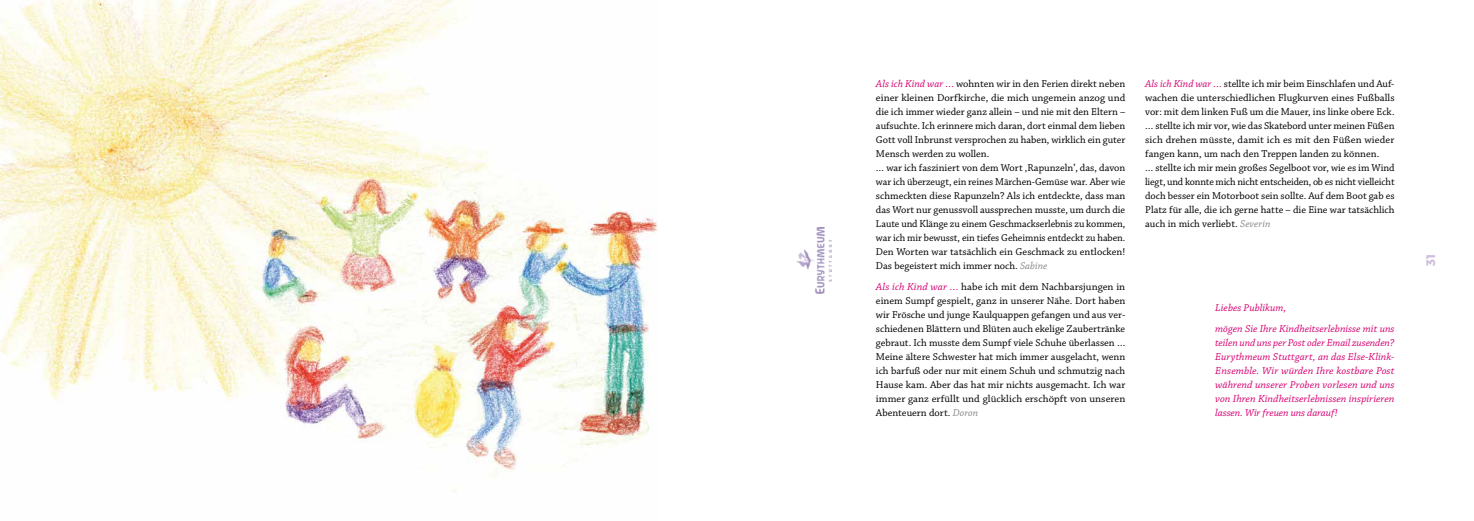
<style>
.page{position:relative;width:1474px;height:521px;background:#fff}
.page>*{position:absolute;margin:0;border:0;box-sizing:border-box;transform-origin:0 0}
.t1{font:700 12.25px "Montserrat";color:#cfbbdc}
.t2{font:10.5px/14px "Chaparral Pro";color:#000}
.t3{font:10.5px/14px "Chaparral Pro It Capt";letter-spacing:-.005em;color:#d60071}
.s1{font-family:"Chaparral Pro It Capt";color:#d60071}
.s2{font-style:italic;color:#868786}
</style>
<div class="page">
<img style="left:796px;top:227px;width:35px;height:67px">
<img style="left:0;top:0;width:657px;height:491px">
<p class="t2" style="left:876px;top:77px;width:251px"><span class="s1">Als ich Kind war …</span> wohnten wir in den Ferien direkt neben einer kleinen Dorfkirche, die mich ungemein anzog und die ich immer wieder ganz allein – und nie mit den Eltern – aufsuchte. Ich erinnere mich daran, dort einmal dem lieben Gott voll Inbrunst versprochen zu haben, wirklich ein guter Mensch werden zu wollen.<br>… war ich fasziniert von dem Wort ‚Rapunzeln’, das, davon war ich überzeugt, ein reines Märchen-Gemüse war. Aber wie schmeckten diese Rapunzeln? Als ich entdeckte, dass man das Wort nur genussvoll aussprechen musste, um durch die Laute und Klänge zu einem Geschmackserlebnis zu kommen, war ich mir bewusst, ein tiefes Geheimnis entdeckt zu haben.<br>Den Worten war tatsächlich ein Geschmack zu entlocken!<br>Das begeistert mich immer noch. <span class="s2">Sabine</span></p>
<p class="t2" style="left:876px;top:280px;width:251px;text-align:justify"><span class="s1">Als ich Kind war …</span> habe ich mit dem Nachbarsjungen in einem Sumpf gespielt, ganz in unserer Nähe. Dort haben wir Frösche und junge Kaulquappen gefangen und aus ver&shy;schiedenen Blättern und Blüten auch ekelige Zaubertränke gebraut. Ich musste dem Sumpf viele Schuhe überlassen … Meine ältere Schwester hat mich immer ausgelacht, wenn ich barfuß oder nur mit einem Schuh und schmutzig nach Hause kam. Aber das hat mir nichts ausgemacht. Ich war immer ganz erfüllt und glücklich erschöpft von unseren Abenteuern dort. <span class="s2">Doron</span></p>
<p class="t2" style="left:1145px;top:77px;width:251px"><span class="s1">Als ich Kind war …</span> stellte ich mir beim Einschlafen und Auf&shy;wachen die unterschiedlichen Flugkurven eines Fußballs vor: mit dem linken Fuß um die Mauer, ins linke obere Eck. … stellte ich mir vor, wie das Skatebord unter meinen Füßen sich drehen müsste, damit ich es mit den Füßen wieder fangen kann, um nach den Treppen landen zu können.<br>… stellte ich mir mein großes Segelboot vor, wie es im Wind liegt, und konnte mich nicht entscheiden, ob es nicht vielleicht doch besser ein Motorboot sein sollte. Auf dem Boot gab es Platz für alle, die ich gerne hatte – die Eine war tatsächlich auch in mich verliebt. <span class="s2">Severin</span></p>
<p class="t3" style="left:1215px;top:298px;width:181px;line-height:21px">Liebes Publikum,<br>mögen Sie Ihre Kindheitserlebnisse mit uns</p>
<p class="t3" style="left:1215px;top:336px;width:181px;text-align:justify">teilen und uns per Post oder Email zusenden?<br>Eurythmeum Stuttgart, an das Else-Klink-Ensemble. Wir würden Ihre kostbare Post während unserer Proben vorlesen und uns von Ihren Kindheitserlebnissen inspirieren lassen. Wir freuen uns darauf!</p>
<p class="t1" style="left:1423px;top:266px;width:13px;rotate:-90deg">31</p>
</div>
